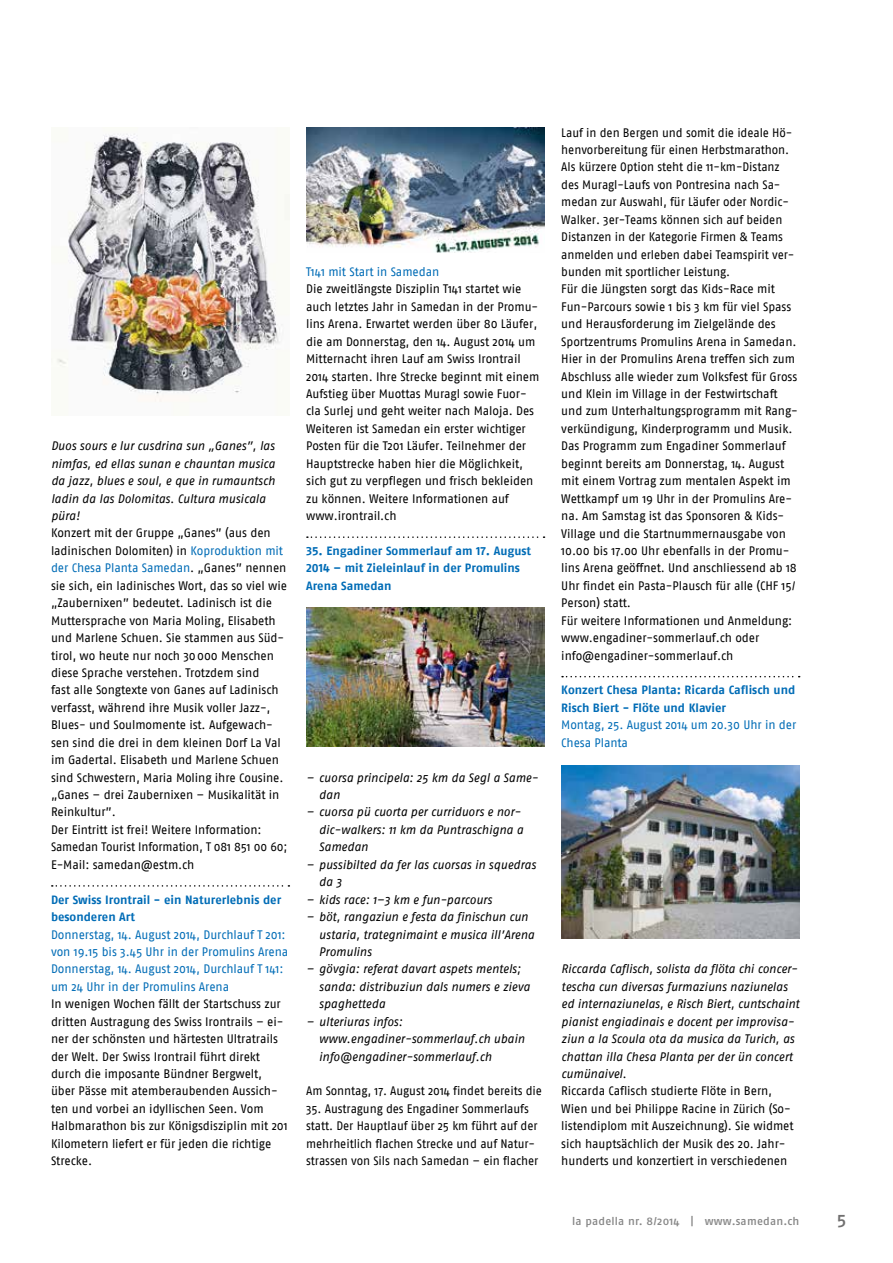
<style>
.page{position:relative;width:893px;height:1263px;background:#fff}
.page>*{position:absolute;margin:0;border:0;box-sizing:border-box;transform-origin:0 0}
.t1{font:18px "Fago No Med";color:#706f6f}
.t2{font:12.3px/17.4px "Fago No";letter-spacing:-.005em;color:#000}
.t3{font:12.3px/17.4px "Fago No";letter-spacing:-.005em;color:#000;scale:.95 1}
.t4{font:italic 12.3px/17.4px "Fago No";letter-spacing:-.005em;color:#000}
.t5{font:12.3px/17.4px "Fago No";letter-spacing:-.005em;color:#006cb6}
.t6{font:700 12px/17.4px "Fago No Lf";color:#006cb6}
.t7{font:11.25px "Fago No Med";letter-spacing:.02em;color:#878787}
.s1{font-style:italic}
.s2{color:#006cb6}
.s3{font-style:normal}
</style>
<div class="page">
<svg style="left:52px;top:885px;width:237px;height:2px"></svg>
<img style="left:51px;top:133px;width:238px;height:269px">
<svg style="left:307px;top:536px;width:238px;height:2px"></svg>
<img style="left:306px;top:128px;width:238px;height:125px">
<img style="left:306px;top:607px;width:238px;height:140px">
<svg style="left:562px;top:676px;width:238px;height:1px"></svg>
<img style="left:561px;top:765px;width:238px;height:173px">
<p class="t2" style="left:51px;top:437px;width:238px"><span class="s1">Duos sours e lur cusdrina sun „Ganes”, las nimfas, ed ellas sunan e chauntan musica da jazz, blues e soul, e que in rumauntsch ladin da las Dolomitas. Cultura musicala püra!<br></span>Konzert mit der Gruppe „Ganes” (aus den ladinischen Dolomiten) in <span class="s2">Koproduktion mit der Chesa Planta Samedan</span>. „Ganes” nennen sie sich, ein ladinisches Wort, das so viel wie „Zaubernixen” bedeutet. Ladinisch ist die Muttersprache von Maria Moling, Elisabeth und Marlene Schuen. Sie stammen aus Süd&shy;tirol, wo heute nur noch 30000 Menschen diese Sprache verstehen. Trotzdem sind<br>fast alle Songtexte von Ganes auf Ladinisch verfasst, während ihre Musik voller Jazz-, Blues- und Soulmomente ist. Aufgewach&shy;sen sind die drei in dem kleinen Dorf La Val im Gadertal. Elisabeth und Marlene Schuen sind Schwestern, Maria Moling ihre Cousine. „Ganes – drei Zaubernixen – Musikalität in Reinkultur”.<br>Der Eintritt ist frei! Weitere Information:<br>Samedan Tourist Information, T 081 851 00 60; E-Mail: samedan@estm.ch</p>
<p class="t6" style="left:51px;top:890px;width:232px">Der Swiss Irontrail - ein Naturerlebnis der besonderen Art</p>
<p class="t2" style="left:51px;top:925px;width:239px"><span class="s2">Donnerstag, 14. August 2014, Durchlauf T 201: von 19.15 bis 3.45 Uhr in der Promulins Arena Donnerstag, 14. August 2014, Durchlauf T 141: um 24 Uhr in der Promulins Arena<br></span>In wenigen Wochen fällt der Startschuss zur dritten Austragung des Swiss Irontrails – ei&shy;ner der schönsten und härtesten Ultratrails der Welt. Der Swiss Irontrail führt direkt durch die imposante Bündner Bergwelt, über Pässe mit atemberaubenden Aussich&shy;ten und vorbei an idyllischen Seen. Vom Halbmarathon bis zur Königsdisziplin mit 201<br>Kilometern liefert er für jeden die richtige Strecke.</p>
<p class="t2" style="left:306px;top:263px;width:235px"><span class="s2">T141 mit Start in Samedan<br></span>Die zweitlängste Disziplin T141 startet wie auch letztes Jahr in Samedan in der Promu&shy;lins Arena. Erwartet werden über 80 Läufer, die am Donnerstag, den 14. August 2014 um Mitternacht ihren Lauf am Swiss Irontrail 2014 starten. Ihre Strecke beginnt mit einem Aufstieg über Muottas Muragl sowie Fuor&shy;cla Surlej und geht weiter nach Maloja. Des Weiteren ist Samedan ein erster wichtiger Posten für die T201 Läufer. Teilnehmer der Hauptstrecke haben hier die Möglichkeit, sich gut zu verpflegen und frisch bekleiden zu können. Weitere Informationen auf www.irontrail.ch</p>
<p class="t6" style="left:306px;top:542px;width:227px">35. Engadiner Sommerlauf am 17. August<br>2014 – mit Zieleinlauf in der Promulins<br>Arena Samedan</p>
<p class="t4" style="left:319px;top:768px;width:221px;text-indent:-13px">– cuorsa principela: 25 km da Segl a Same&shy;dan</p>
<p class="t4" style="left:319px;top:803px;width:206px;text-indent:-13px">– cuorsa pü cuorta per curriduors e nor&shy;dic-walkers: 11 km da Puntraschigna a<br>Samedan</p>
<p class="t4" style="left:319px;top:856px;width:219px;text-indent:-13px">– pussibilted da fer las cuorsas in squedras da 3</p>
<p class="t4" style="left:306px;top:890px;width:187px">– kids race: 1–3 km e fun-parcours</p>
<p class="t4" style="left:319px;top:908px;width:217px;text-indent:-13px">– böt, rangaziun e festa da finischun cun ustaria, trategnimaint e musica ill’Arena<br>Promulins</p>
<p class="t4" style="left:319px;top:960px;width:213px;text-indent:-13px">– gövgia: referat davart aspets mentels; sanda: distribuziun dals numers e zieva spaghetteda</p>
<p class="t4" style="left:319px;top:1012px;width:207px;text-indent:-13px">– ulteriuras infos: www.engadiner-sommerlauf.ch ubain info@engadiner-sommerlauf.ch</p>
<p class="t3" style="left:306px;top:1082px;width:250px">Am Sonntag, 17. August 2014 findet bereits die</p>
<p class="t3" style="left:306px;top:1100px;width:246px">35. Austragung des Engadiner Sommerlaufs statt. Der Hauptlauf über 25 km führt auf der mehrheitlich flachen Strecke und auf Natur&shy;strassen von Sils nach Samedan – ein flacher</p>
<p class="t3" style="left:561px;top:123px;width:250px">Lauf in den Bergen und somit die ideale Hö&shy;henvorbereitung für einen Herbstmarathon.<br>Als kürzere Option steht die 11-km-Distanz des Muragl-Laufs von Pontresina nach Sa&shy;medan zur Auswahl, für Läufer oder Nordic-Walker. 3er-Teams können sich auf beiden Distanzen in der Kategorie Firmen &amp; Teams anmelden und erleben dabei Teamspirit ver&shy;bunden mit sportlicher Leistung.<br>Für die Jüngsten sorgt das Kids-Race mit Fun-Parcours sowie 1 bis 3 km für viel Spass und Herausforderung im Zielgelände des Sportzentrums Promulins Arena in Samedan.<br>Hier in der Promulins Arena treffen sich zum Abschluss alle wieder zum Volksfest für Gross und Klein im Village in der Festwirtschaft und zum Unterhaltungsprogramm mit Rang&shy;verkündigung, Kinderprogramm und Musik.<br>Das Programm zum Engadiner Sommerlauf beginnt bereits am Donnerstag, 14. August mit einem Vortrag zum mentalen Aspekt im Wettkampf um 19 Uhr in der Promulins Are&shy;na. Am Samstag ist das Sponsoren &amp; Kids-Village und die Startnummernausgabe von 10.00 bis 17.00 Uhr ebenfalls in der Promu&shy;lins Arena geöffnet. Und anschliessend ab 18<br>Uhr findet ein Pasta-Plausch für alle (CHF 15/ Person) statt.<br>Für weitere Informationen und Anmeldung: www.engadiner-sommerlauf.ch oder info@engadiner-sommerlauf.ch</p>
<p class="t6" style="left:561px;top:681px;width:235px">Konzert Chesa Planta: Ricarda Caflisch und<br>Risch Biert - Flöte und Klavier</p>
<p class="t5" style="left:561px;top:716px;width:237px">Montag, 25. August 2014 um 20.30 Uhr in der<br>Chesa Planta</p>
<p class="t4" style="left:561px;top:960px;width:240px">Riccarda Caflisch, solista da flöta chi concer&shy;tescha cun diversas furmaziuns naziunelas ed internaziunelas, e Risch Biert, cuntschaint pianist engiadinais e docent per improvisa&shy;ziun a la Scoula ota da musica da Turich, as chattan illa Chesa Planta per der ün concert cumünaivel.<br><span class="s3">Riccarda Caflisch studierte Flöte in Bern, Wien und bei Philippe Racine in Zürich (So&shy;listendiplom mit Auszeichnung). Sie widmet sich hauptsächlich der Musik des 20. Jahr&shy;hunderts und konzertiert in verschiedenen</span></p>
<p class="t7" style="left:572px;top:1214px;width:229px">la padella nr. 8/2014 | www.samedan.ch</p>
<p class="t1" style="left:837px;top:1208px;width:11px">5</p>
</div>
